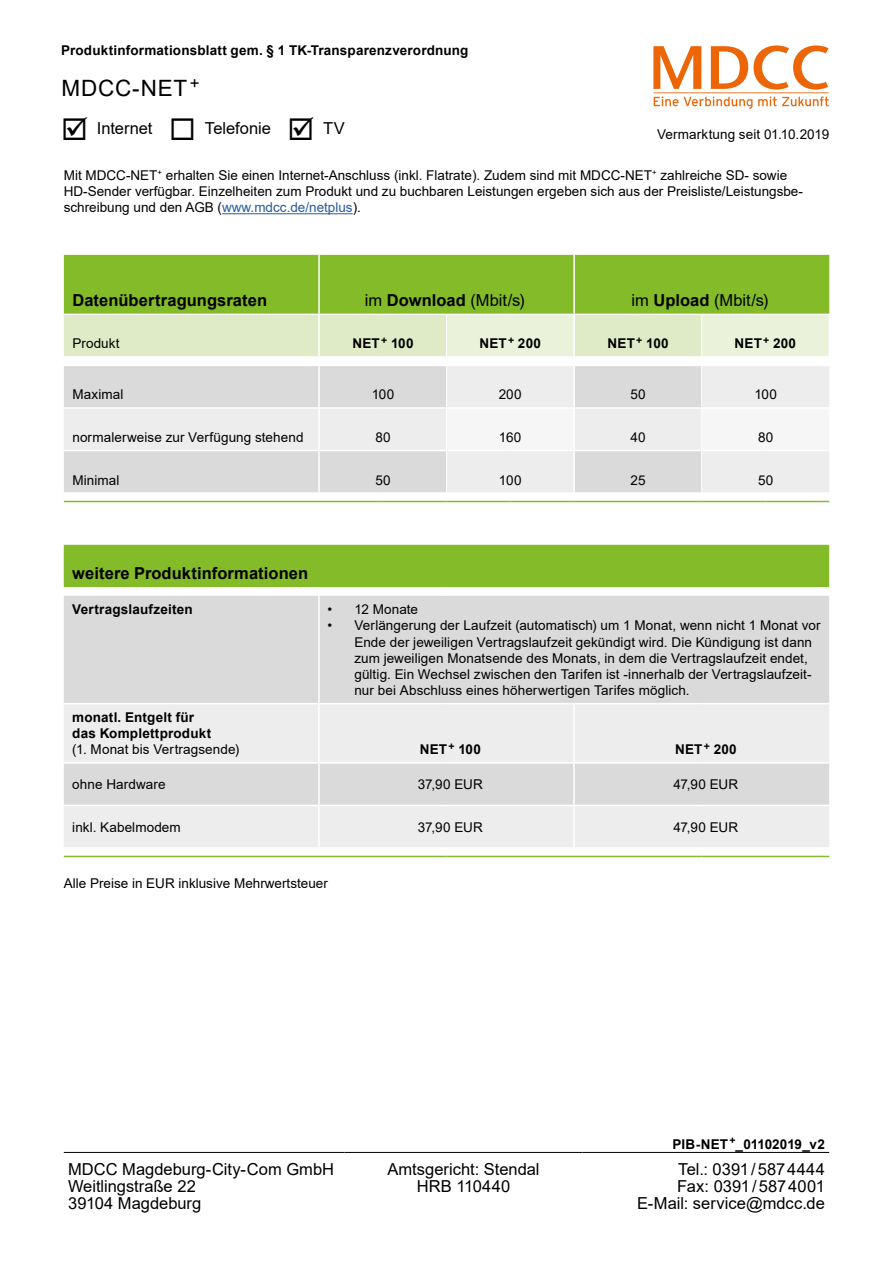
<style>
.page{position:relative;width:893px;height:1263px;background:#fff}
.page>*{position:absolute;margin:0;border:0;box-sizing:border-box;transform-origin:0 0}
.t1{font:22.5px "Arial";letter-spacing:.035em;color:#000}
.t2{font:16.5px "Arial";color:#000}
.t3{font:700 16.5px "Arial";letter-spacing:.005em;color:#000}
.t4{font:13.5px/16.2px "Arial";letter-spacing:.005em;color:#000}
.t5{font:700 13.5px/16.2px "Arial";letter-spacing:.015em;color:#000}
.s1{color:#275b9b}
.s2{font-weight:700}
</style>
<div class="page">
<hr style="left:64px;top:1152px;width:280px;height:1px;background:#000">
<hr style="left:344px;top:1152px;width:239px;height:1px;background:#000">
<hr style="left:583px;top:1152px;width:246px;height:1px;background:#000">
<svg style="left:653px;top:48px;width:176px;height:60px"></svg>
<svg style="left:653px;top:45px;width:175px;height:45px"></svg>
<svg style="left:654px;top:96px;width:98px;height:13px"></svg>
<svg style="left:758px;top:96px;width:71px;height:10px"></svg>
<hr style="left:653px;top:92px;width:175px;height:1px;background:#ec6608">
<hr style="left:222px;top:213px;width:131px;height:1px;background:#275b9b">
<div style="left:64px;top:255px;width:765px;height:59px;background:#83bb29"></div>
<svg style="left:64px;top:500px;width:765px;height:1px"></svg>
<svg style="left:64px;top:366px;width:765px;height:126px;fill:#dadada"></svg>
<svg style="left:447px;top:409px;width:382px;height:41px"></svg>
<hr style="left:64px;top:407px;width:255px;height:2px;background:#fff">
<hr style="left:64px;top:450px;width:255px;height:1px;background:#fff">
<hr style="left:318px;top:255px;width:2px;height:59px;background:#fff">
<hr style="left:573px;top:255px;width:2px;height:59px;background:#fff">
<svg style="left:64px;top:315px;width:764px;height:41px"></svg>
<hr style="left:318px;top:315px;width:2px;height:41px;background:#fff">
<hr style="left:573px;top:315px;width:2px;height:41px;background:#fff">
<hr style="left:318px;top:366px;width:2px;height:41px;background:#fff">
<hr style="left:319px;top:407px;width:64px;height:2px;background:#fff">
<hr style="left:318px;top:409px;width:2px;height:41px;background:#fff">
<hr style="left:383px;top:407px;width:64px;height:2px;background:#fff">
<hr style="left:319px;top:450px;width:64px;height:1px;background:#fff">
<hr style="left:318px;top:451px;width:2px;height:41px;background:#fff">
<hr style="left:383px;top:450px;width:64px;height:1px;background:#fff">
<hr style="left:446px;top:366px;width:1px;height:41px;background:#fff">
<hr style="left:446px;top:315px;width:1px;height:41px;background:#fff">
<hr style="left:701px;top:315px;width:1px;height:41px;background:#fff">
<hr style="left:447px;top:407px;width:63px;height:2px;background:#fff">
<hr style="left:510px;top:407px;width:64px;height:2px;background:#fff">
<hr style="left:446px;top:409px;width:1px;height:41px;background:#fff">
<hr style="left:447px;top:450px;width:63px;height:1px;background:#fff">
<hr style="left:510px;top:450px;width:64px;height:1px;background:#fff">
<hr style="left:446px;top:451px;width:1px;height:41px;background:#fff">
<hr style="left:573px;top:366px;width:2px;height:41px;background:#fff">
<hr style="left:574px;top:407px;width:64px;height:2px;background:#fff">
<hr style="left:573px;top:409px;width:2px;height:41px;background:#fff">
<hr style="left:638px;top:407px;width:64px;height:2px;background:#fff">
<hr style="left:574px;top:450px;width:64px;height:1px;background:#fff">
<hr style="left:573px;top:451px;width:2px;height:41px;background:#fff">
<hr style="left:638px;top:450px;width:64px;height:1px;background:#fff">
<hr style="left:701px;top:366px;width:1px;height:41px;background:#fff">
<hr style="left:702px;top:407px;width:63px;height:2px;background:#fff">
<hr style="left:765px;top:407px;width:64px;height:2px;background:#fff">
<hr style="left:701px;top:409px;width:1px;height:41px;background:#fff">
<hr style="left:702px;top:450px;width:63px;height:1px;background:#fff">
<hr style="left:765px;top:450px;width:64px;height:1px;background:#fff">
<hr style="left:701px;top:451px;width:1px;height:41px;background:#fff">
<hr style="left:64px;top:501px;width:255px;height:1px;background:#83bb29">
<hr style="left:319px;top:501px;width:64px;height:1px;background:#83bb29">
<hr style="left:383px;top:501px;width:64px;height:1px;background:#83bb29">
<hr style="left:447px;top:501px;width:63px;height:1px;background:#83bb29">
<hr style="left:510px;top:501px;width:64px;height:1px;background:#83bb29">
<hr style="left:574px;top:501px;width:64px;height:1px;background:#83bb29">
<hr style="left:638px;top:501px;width:64px;height:1px;background:#83bb29">
<hr style="left:702px;top:501px;width:63px;height:1px;background:#83bb29">
<hr style="left:765px;top:501px;width:64px;height:1px;background:#83bb29">
<div style="left:64px;top:596px;width:765px;height:107px;background:#dadada"></div>
<svg style="left:64px;top:704px;width:765px;height:143px;fill:#ededed"></svg>
<div style="left:64px;top:545px;width:765px;height:43px;background:#83bb29"></div>
<hr style="left:318px;top:596px;width:2px;height:107px;background:#fff">
<hr style="left:64px;top:762px;width:106px;height:2px;background:#fff">
<hr style="left:170px;top:762px;width:149px;height:2px;background:#fff">
<hr style="left:64px;top:805px;width:106px;height:1px;background:#fff">
<hr style="left:170px;top:805px;width:149px;height:1px;background:#fff">
<hr style="left:318px;top:704px;width:2px;height:58px;background:#fff">
<hr style="left:319px;top:762px;width:127px;height:2px;background:#fff">
<hr style="left:318px;top:764px;width:2px;height:41px;background:#fff">
<hr style="left:446px;top:762px;width:128px;height:2px;background:#fff">
<hr style="left:319px;top:805px;width:127px;height:1px;background:#fff">
<hr style="left:318px;top:806px;width:2px;height:41px;background:#fff">
<hr style="left:446px;top:805px;width:128px;height:1px;background:#fff">
<hr style="left:573px;top:704px;width:2px;height:58px;background:#fff">
<hr style="left:574px;top:762px;width:128px;height:2px;background:#fff">
<hr style="left:573px;top:764px;width:2px;height:41px;background:#fff">
<hr style="left:702px;top:762px;width:127px;height:2px;background:#fff">
<hr style="left:574px;top:805px;width:128px;height:1px;background:#fff">
<hr style="left:573px;top:806px;width:2px;height:41px;background:#fff">
<hr style="left:702px;top:805px;width:127px;height:1px;background:#fff">
<hr style="left:64px;top:856px;width:106px;height:1px;background:#83bb29">
<hr style="left:170px;top:856px;width:149px;height:1px;background:#83bb29">
<hr style="left:319px;top:856px;width:127px;height:1px;background:#83bb29">
<hr style="left:446px;top:856px;width:128px;height:1px;background:#83bb29">
<hr style="left:574px;top:856px;width:128px;height:1px;background:#83bb29">
<hr style="left:702px;top:856px;width:127px;height:1px;background:#83bb29">
<p class="t5" style="left:61px;top:42px;width:409px">Produktinformationsblatt gem. § 1 TK-Transparenzverordnung</p>
<h1 class="t1" style="left:62px;top:73px;width:140px">MDCC-NET<sup>+</sup></h1>
<p class="t2" style="left:61px;top:116px;width:285px">☑ Internet ◻ Telefonie ☑ TV</p>
<p class="t4" style="left:657px;top:126px;width:174px">Vermarktung seit 01.10.2019</p>
<p class="t4" style="left:64px;top:167px;width:741px">Mit MDCC-NET<sup>+</sup> erhalten Sie einen Internet-Anschluss (inkl. Flatrate). Zudem sind mit MDCC-NET<sup>+</sup> zahlreiche SD- sowie<br>HD-Sender verfügbar. Einzelheiten zum Produkt und zu buchbaren Leistungen ergeben sich aus der Preisliste/Leistungsbe&shy;schreibung und den AGB (<span class="s1">www.mdcc.de/netplus</span>).</p>
<p class="t3" style="left:72px;top:288px;width:196px">Datenübertragungsraten</p>
<p class="t2" style="left:365px;top:289px;width:161px">im <span class="s2">Download</span> (Mbit/s)</p>
<p class="t2" style="left:631px;top:289px;width:138px">im <span class="s2">Upload</span> (Mbit/s)</p>
<p class="t4" style="left:72px;top:335px;width:49px">Produkt</p>
<p class="t5" style="left:352px;top:336px;width:63px">NET<sup>+</sup> 100</p>
<p class="t5" style="left:479px;top:336px;width:63px">NET<sup>+</sup> 200</p>
<p class="t5" style="left:608px;top:336px;width:63px">NET<sup>+</sup> 100</p>
<p class="t5" style="left:735px;top:336px;width:63px">NET<sup>+</sup> 200</p>
<p class="t4" style="left:72px;top:386px;width:53px">Maximal</p>
<p class="t4" style="left:372px;top:386px;width:24px">100</p>
<p class="t4" style="left:499px;top:386px;width:25px">200</p>
<p class="t4" style="left:630px;top:386px;width:17px">50</p>
<p class="t4" style="left:754px;top:386px;width:24px">100</p>
<p class="t4" style="left:72px;top:429px;width:233px">normalerweise zur Verfügung stehend</p>
<p class="t4" style="left:375px;top:429px;width:17px">80</p>
<p class="t4" style="left:499px;top:429px;width:24px">160</p>
<p class="t4" style="left:630px;top:429px;width:17px">40</p>
<p class="t4" style="left:758px;top:429px;width:17px">80</p>
<p class="t4" style="left:72px;top:472px;width:49px">Minimal</p>
<p class="t4" style="left:375px;top:472px;width:17px">50</p>
<p class="t4" style="left:499px;top:472px;width:24px">100</p>
<p class="t4" style="left:631px;top:472px;width:17px">25</p>
<p class="t4" style="left:758px;top:472px;width:17px">50</p>
<p class="t3" style="left:72px;top:561px;width:237px">weitere Produktinformationen</p>
<p class="t5" style="left:72px;top:601px;width:122px">Vertragslaufzeiten</p>
<p class="t4" style="left:327px;top:601px;width:92px">• 12 Monate</p>
<p class="t4" style="left:354px;top:617px;width:468px;text-indent:-27px">• Verlängerung der Laufzeit (automatisch) um 1 Monat, wenn nicht 1 Monat vor Ende der jeweiligen Vertragslaufzeit gekündigt wird. Die Kündigung ist dann zum jeweiligen Monatsende des Monats, in dem die Vertragslaufzeit endet, gültig. Ein Wechsel zwischen den Tarifen ist -innerhalb der Vertragslaufzeit&shy;nur bei Abschluss eines höherwertigen Tarifes möglich.</p>
<p class="t5" style="left:72px;top:709px;width:140px">monatl. Entgelt für das Komplettprodukt</p>
<p class="t4" style="left:72px;top:741px;width:169px">(1. Monat bis Vertragsende)</p>
<p class="t5" style="left:420px;top:742px;width:63px">NET<sup>+</sup> 100</p>
<p class="t5" style="left:675px;top:742px;width:63px">NET<sup>+</sup> 200</p>
<p class="t4" style="left:72px;top:776px;width:95px">ohne Hardware</p>
<p class="t4" style="left:418px;top:776px;width:67px">37,90 EUR</p>
<p class="t4" style="left:673px;top:776px;width:66px">47,90 EUR</p>
<p class="t4" style="left:72px;top:819px;width:110px">inkl. Kabelmodem</p>
<p class="t4" style="left:418px;top:819px;width:67px">37,90 EUR</p>
<p class="t4" style="left:673px;top:819px;width:66px">47,90 EUR</p>
<p class="t4" style="left:64px;top:875px;width:266px">Alle Preise in EUR inklusive Mehrwertsteuer</p>
<p class="t5" style="left:673px;top:1136px;width:154px">PIB-NET<sup>+</sup>_01102019_v2</p>
<p class="t2" style="left:68px;top:1158px;width:268px">MDCC Magdeburg-City-Com GmbH</p>
<p class="t2" style="left:387px;top:1158px;width:154px">Amtsgericht: Stendal</p>
<p class="t2" style="left:678px;top:1158px;width:148px">Tel.: 0391/5874444</p>
<p class="t2" style="left:68px;top:1175px;width:129px">Weitlingstraße 22</p>
<p class="t2" style="left:417px;top:1175px;width:95px">HRB 110440</p>
<p class="t2" style="left:677px;top:1175px;width:149px">Fax: 0391/5874001</p>
<p class="t2" style="left:68px;top:1192px;width:135px">39104 Magdeburg</p>
<p class="t2" style="left:637px;top:1192px;width:189px">E-Mail: service@mdcc.de</p>
</div>
